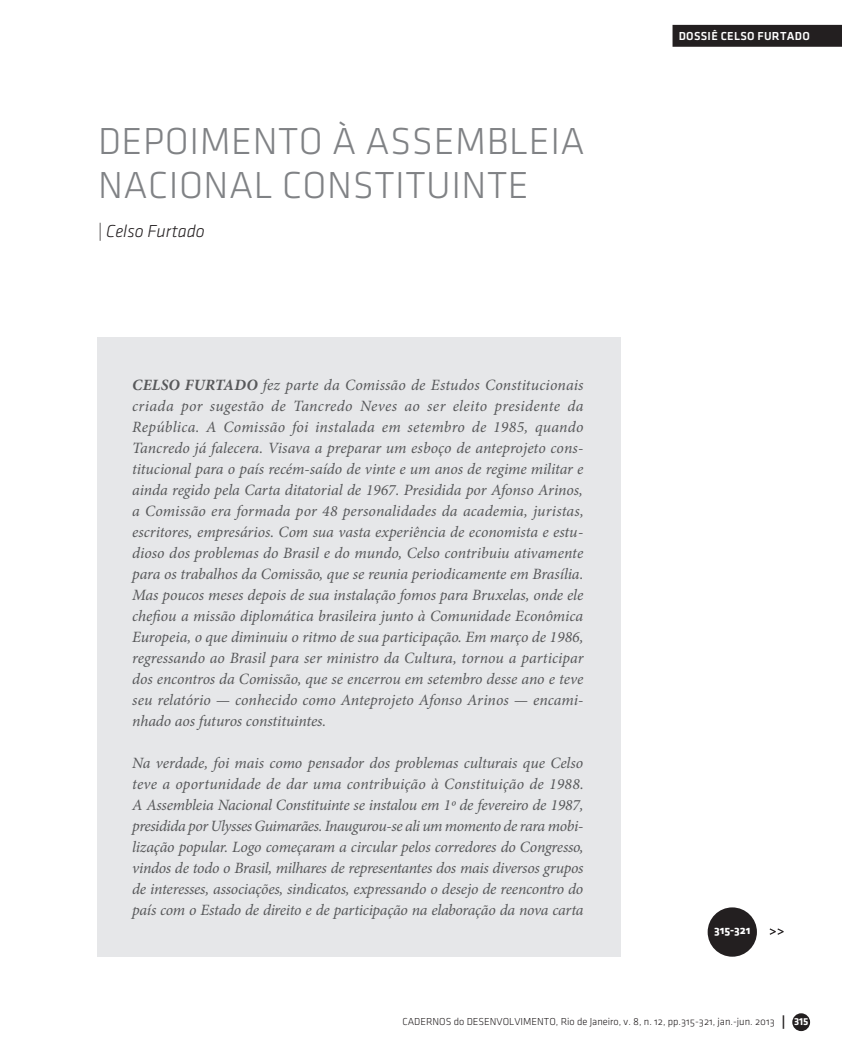
<style>
.page{position:relative;width:842px;height:1063px;background:#fff}
.page>*{position:absolute;margin:0;border:0;box-sizing:border-box;transform-origin:0 0}
.CD_Dossie_Titulo{font:300 39px/43.5px "Klavika";letter-spacing:.015em;color:#808285}
.CD_Dossie_Assinatura{font:italic 300 18px "Klavika";color:#231f20}
.CD_Dossie_Texto_DC{font:italic 15.75px/21px "Minion Pro";letter-spacing:-.005em;color:#57585a;text-align:justify}
.CD_Dossie_Texto{font:italic 15.75px/21px "Minion Pro";letter-spacing:-.02em;color:#57585a;text-align:justify}
.t1{font:700 13.5px "Klavika";color:#231f20}
.t2{font:500 12px "Klavika";letter-spacing:.025em;color:#fff}
.t3{font:12px "Klavika Bold Bold OSF";letter-spacing:-.005em;color:#fff}
.t4{font:10.5px "Klavika Light OSF";color:#231f20}
.t5{font:700 10.5px "Klavika";color:#fff}
.s1{font-weight:700}
</style>
<div class="page">
<svg style="left:769px;top:928px;width:15px;height:7px"></svg>
<div style="left:708px;top:907px;width:49px;height:50px;background:#231f20;border-radius:50%"></div>
<div style="left:672px;top:25px;width:170px;height:22px;background:#231f20"></div>
<div style="left:792px;top:1013px;width:18px;height:18px;background:#231f20;border-radius:50%"></div>
<div style="left:98px;top:337px;width:523px;height:620px;background:#e6e7e9"></div>
<p class="CD_Dossie_Titulo" style="left:98px;top:120px;width:488px">DEPOIMENTO À ASSEMBLEIA<br>NACIONAL CONSTITUINTE</p>
<p class="CD_Dossie_Assinatura" style="left:98px;top:222px;width:109px">| Celso Furtado</p>
<p class="CD_Dossie_Texto_DC" style="left:132px;top:374px;width:453px"><span class="s1">CELSO FURTADO</span> fez parte da Comissão de Estudos Constitucionais criada por sugestão de Tancredo Neves ao ser eleito presidente da República. A Comissão foi instalada em setembro de 1985, quando Tancredo já falecera. Visava a preparar um esboço de anteprojeto cons&shy;titucional para o país recém-saído de vinte e um anos de regime militar e ainda regido pela Carta ditatorial de 1967. Presidida por Afonso Arinos, a Comissão era formada por 48 personalidades da academia, juristas, escritores, empresários. Com sua vasta experiência de economista e estu&shy;dioso dos problemas do Brasil e do mundo, Celso contribuiu ativamente para os trabalhos da Comissão, que se reunia periodicamente em Brasília.<br>Mas poucos meses depois de sua instalação fomos para Bruxelas, onde ele chefiou a missão diplomática brasileira junto à Comunidade Econômica Europeia, o que diminuiu o ritmo de sua participação. Em março de 1986, regressando ao Brasil para ser ministro da Cultura, tornou a participar dos encontros da Comissão, que se encerrou em setembro desse ano e teve seu relatório — conhecido como Anteprojeto Afonso Arinos — encami&shy;nhado aos futuros constituintes.</p>
<p class="CD_Dossie_Texto" style="left:132px;top:752px;width:453px">Na verdade, foi mais como pensador dos problemas culturais que Celso teve a oportunidade de dar uma contribuição à Constituição de 1988.<br>A Assembleia Nacional Constituinte se instalou em 1º de fevereiro de 1987, presidida por Ulysses Guimarães. Inaugurou-se ali um momento de rara mobi&shy;lização popular. Logo começaram a circular pelos corredores do Congresso, vindos de todo o Brasil, milhares de representantes dos mais diversos grupos de interesses, associações, sindicatos, expressando o desejo de reencontro do país com o Estado de direito e de participação na elaboração da nova carta</p>
<p class="t2" style="left:679px;top:30px;width:133px">DOSSIÊ CELSO FURTADO</p>
<p class="t3" style="left:714px;top:924px;width:38px">315-321</p>
<p class="t4" style="left:402px;top:1017px;width:374px">CADERNOS do DESENVOLVIMENTO, Rio de Janeiro, v. 8, n. 12, pp.315-321, jan.-jun. 2013</p>
<p class="t1" style="left:782px;top:1014px;width:5px">|</p>
<p class="t5" style="left:794px;top:1016px;width:16px">315</p>
</div>
